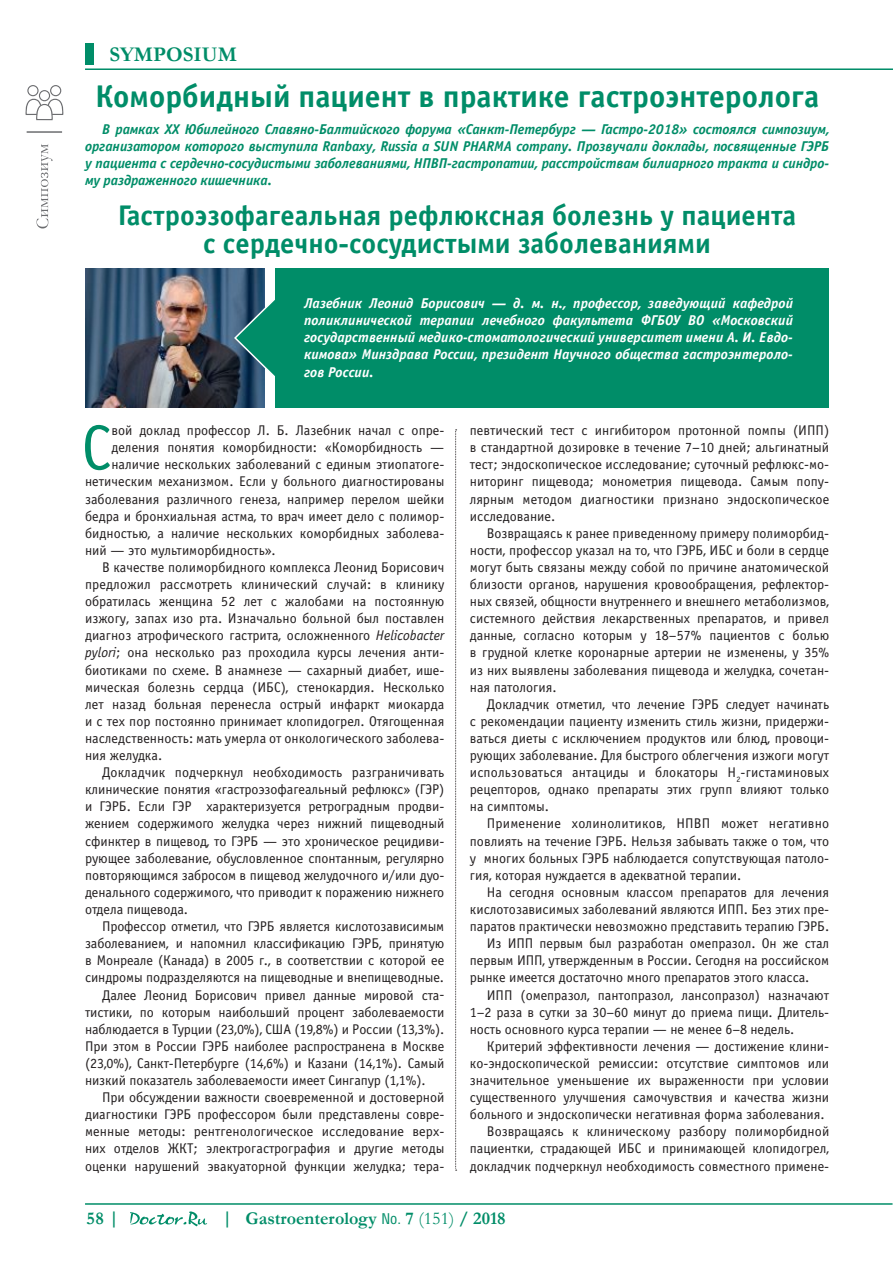
<style>
.page{position:relative;width:893px;height:1263px;background:#fff}
.page>*{position:absolute;margin:0;border:0;box-sizing:border-box;transform-origin:0 0}
.t1{font:63.6px "Officina Sans C";color:#008d68}
.t2{font:700 31.5px "Officina Sans";color:#008d68}
.t3{font:700 28.5px/28.5px "Officina Sans";color:#008d68;text-align:center}
.t4{font:700 21px "Garamond";color:#008d68}
.t5{font:700 18px "Garamond";color:#008d68}
.t6{font:italic 700 14.25px/17.2px "Officina Sans C";letter-spacing:-.01em;color:#008d68;text-align:justify}
.t7{font:italic 700 14.25px/17.2px "Officina Sans C";color:#fff;text-align:justify}
.t8{font:14.1px/17.1px "Officina Sans C";color:#231f20;text-align:justify}
.s1{font-style:italic}
.s2{font-family:"Helios Cond";font-weight:400;font-size:15px}
.s3{font-weight:400}
</style>
<div class="page">
<div style="left:85px;top:43px;width:9px;height:21px;background:#008d68"></div>
<hr style="left:85px;top:68px;width:808px;height:2px;background:#008d68">
<hr style="left:85px;top:1203px;width:807px;height:2px;background:#008d68">
<svg style="left:130px;top:1211px;width:77px;height:16px"></svg>
<img style="left:85px;top:269px;width:179px;height:139px">
<svg style="left:233px;top:291px;width:43px;height:92px"></svg>
<div style="left:276px;top:269px;width:553px;height:139px;background:#008d68"></div>
<svg style="left:37px;top:144px;width:16px;height:84px"></svg>
<hr style="left:27px;top:131px;width:35px;height:2px;background:#6c6d70">
<svg style="left:25px;top:85px;width:39px;height:35px"></svg>
<svg style="left:455px;top:429px;width:2px;height:742px"></svg>
<h3 class="t4" style="left:109px;top:40px;width:129px">SYMPOSIUM</h3>
<h2 class="t2" style="left:95px;top:78px;width:725px">Коморбидный пациент в практике гастроэнтеролога</h2>
<p class="t6" style="left:85px;top:120px;width:746px;text-indent:17px">В рамках XX Юбилейного Славяно-Балтийского форума «Санкт-Петербург — Гастро-2018» состоялся симпозиум, организатором которого выступила Ranbaxy, Russia a SUN PHARMA company. Прозвучали доклады, посвященные ГЭРБ у пациента с сердечно-сосудистыми заболеваниями, НПВП-гастропатии, расстройствам билиарного тракта и синдро&shy;му раздраженного кишечника.</p>
<h3 class="t3" style="left:118px;top:201px;width:680px">Гастроэзофагеальная рефлюксная болезнь у пациента с сердечно-сосудистыми заболеваниями</h3>
<p class="t7" style="left:304px;top:294px;width:490px">Лазебник Леонид Борисович — д. м. н., профессор, заведующий кафедрой поликлинической терапии лечебного факультета ФГБОУ ВО «Московский государственный медико-стоматологический университет имени А. И. Евдо&shy;кимова» Минздрава России, президент Научного общества гастроэнтероло&shy;гов России.</p>
<h1 class="t1" style="left:82px;top:413px;width:31px">С</h1>
<p class="t8" style="left:111px;top:422px;width:334px">вой доклад профессор Л. Б. Лазебник начал с опре-</p>
<p class="t8" style="left:111px;top:439px;width:334px">деления понятия коморбидности: «Коморбидность —</p>
<p class="t8" style="left:111px;top:456px;width:334px">наличие нескольких заболеваний с единым этиопатоге-</p>
<p class="t8" style="left:85px;top:473px;width:361px">нетическим механизмом. Если у больного диагностированы</p>
<p class="t8" style="left:85px;top:490px;width:361px">заболевания различного генеза, например перелом шейки</p>
<p class="t8" style="left:85px;top:508px;width:361px">бедра и бронхиальная астма, то врач имеет дело с полимор-</p>
<p class="t8" style="left:85px;top:525px;width:361px">бидностью, а наличие нескольких коморбидных заболева-</p>
<p class="t8" style="left:85px;top:542px;width:192px">ний — это мультиморбидность».</p>
<p class="t8" style="left:102px;top:559px;width:344px">В качестве полиморбидного комплекса Леонид Борисович</p>
<p class="t8" style="left:85px;top:576px;width:361px">предложил рассмотреть клинический случай: в клинику</p>
<p class="t8" style="left:85px;top:593px;width:361px">обратилась женщина 52 лет с жалобами на постоянную</p>
<p class="t8" style="left:85px;top:610px;width:361px">изжогу, запах изо рта. Изначально больной был поставлен</p>
<p class="t8" style="left:85px;top:627px;width:361px">диагноз атрофического гастрита, осложненного <span class="s1">Helicobacter</span></p>
<p class="t8" style="left:85px;top:644px;width:361px"><span class="s1">pylori</span>; она несколько раз проходила курсы лечения анти-</p>
<p class="t8" style="left:85px;top:661px;width:361px">биотиками по схеме. В анамнезе — сахарный диабет, ише-</p>
<p class="t8" style="left:85px;top:679px;width:361px">мическая болезнь сердца (ИБС), стенокардия. Несколько</p>
<p class="t8" style="left:85px;top:696px;width:361px">лет назад больная перенесла острый инфаркт миокарда</p>
<p class="t8" style="left:85px;top:713px;width:361px">и с тех пор постоянно принимает клопидогрел. Отягощенная</p>
<p class="t8" style="left:85px;top:730px;width:361px">наследственность: мать умерла от онкологического заболева-</p>
<p class="t8" style="left:85px;top:747px;width:79px">ния желудка.</p>
<p class="t8" style="left:102px;top:764px;width:344px">Докладчик подчеркнул необходимость разграничивать</p>
<p class="t8" style="left:85px;top:781px;width:361px">клинические понятия «гастроэзофагеальный рефлюкс» (ГЭР)</p>
<p class="t8" style="left:85px;top:798px;width:361px">и ГЭРБ. Если ГЭР характеризуется ретроградным продви-</p>
<p class="t8" style="left:85px;top:815px;width:361px">жением содержимого желудка через нижний пищеводный</p>
<p class="t8" style="left:85px;top:832px;width:361px">сфинктер в пищевод, то ГЭРБ — это хроническое рецидиви-</p>
<p class="t8" style="left:85px;top:850px;width:361px">рующее заболевание, обусловленное спонтанным, регулярно</p>
<p class="t8" style="left:85px;top:867px;width:361px">повторяющимся забросом в пищевод желудочного и/или дуо-</p>
<p class="t8" style="left:85px;top:884px;width:361px">денального содержимого, что приводит к поражению нижнего</p>
<p class="t8" style="left:85px;top:901px;width:104px">отдела пищевода.</p>
<p class="t8" style="left:102px;top:918px;width:344px">Профессор отметил, что ГЭРБ является кислотозависимым</p>
<p class="t8" style="left:85px;top:935px;width:361px">заболеванием, и напомнил классификацию ГЭРБ, принятую</p>
<p class="t8" style="left:85px;top:952px;width:361px">в Монреале (Канада) в 2005 г., в соответствии с которой ее</p>
<p class="t8" style="left:85px;top:969px;width:360px">синдромы подразделяются на пищеводные и внепищеводные.</p>
<p class="t8" style="left:102px;top:986px;width:344px">Далее Леонид Борисович привел данные мировой ста-</p>
<p class="t8" style="left:85px;top:1003px;width:361px">тистики, по которым наибольший процент заболеваемости</p>
<p class="t8" style="left:85px;top:1021px;width:361px">наблюдается в Турции (23,0%), США (19,8%) и России (13,3%).</p>
<p class="t8" style="left:85px;top:1038px;width:361px">При этом в России ГЭРБ наиболее распространена в Москве</p>
<p class="t8" style="left:85px;top:1055px;width:361px">(23,0%), Санкт-Петербурге (14,6%) и Казани (14,1%). Самый</p>
<p class="t8" style="left:85px;top:1072px;width:342px">низкий показатель заболеваемости имеет Сингапур (1,1%).</p>
<p class="t8" style="left:102px;top:1089px;width:344px">При обсуждении важности своевременной и достоверной</p>
<p class="t8" style="left:85px;top:1106px;width:361px">диагностики ГЭРБ профессором были представлены совре-</p>
<p class="t8" style="left:85px;top:1123px;width:361px">менные методы: рентгенологическое исследование верх-</p>
<p class="t8" style="left:85px;top:1140px;width:361px">них отделов ЖКТ; электрогастрография и другие методы</p>
<p class="t8" style="left:85px;top:1157px;width:361px">оценки нарушений эвакуаторной функции желудка; тера-</p>
<p class="t8" style="left:470px;top:422px;width:361px">певтический тест с ингибитором протонной помпы (ИПП) в стандартной дозировке в течение 7–10 дней; альгинатный тест; эндоскопическое исследование; суточный рефлюкс-мо&shy;ниторинг пищевода; монометрия пищевода. Самым попу&shy;лярным методом диагностики признано эндоскопическое исследование.</p>
<p class="t8" style="left:470px;top:525px;width:361px;text-indent:17px">Возвращаясь к ранее приведенному примеру полиморбид&shy;ности, профессор указал на то, что ГЭРБ, ИБС и боли в сердце могут быть связаны между собой по причине анатомической близости органов, нарушения кровообращения, рефлектор&shy;ных связей, общности внутреннего и внешнего метаболизмов, системного действия лекарственных препаратов, и привел данные, согласно которым у 18–57% пациентов с болью в грудной клетке коронарные артерии не изменены, у 35% из них выявлены заболевания пищевода и желудка, сочетан&shy;ная патология.</p>
<p class="t8" style="left:470px;top:696px;width:361px;text-indent:17px">Докладчик отметил, что лечение ГЭРБ следует начинать с рекомендации пациенту изменить стиль жизни, придержи&shy;ваться диеты с исключением продуктов или блюд, провоци&shy;рующих заболевание. Для быстрого облегчения изжоги могут использоваться антациды и блокаторы Н<sub>2</sub>-гистаминовых рецепторов, однако препараты этих групп влияют только на симптомы.</p>
<p class="t8" style="left:470px;top:815px;width:361px;text-indent:17px">Применение холинолитиков, НПВП может негативно повлиять на течение ГЭРБ. Нельзя забывать также о том, что у многих больных ГЭРБ наблюдается сопутствующая патоло&shy;гия, которая нуждается в адекватной терапии.</p>
<p class="t8" style="left:487px;top:884px;width:344px">На сегодня основным классом препаратов для лечения</p>
<p class="t8" style="left:470px;top:901px;width:361px">кислотозависимых заболеваний являются ИПП. Без этих пре-</p>
<p class="t8" style="left:470px;top:918px;width:361px">паратов практически невозможно представить терапию ГЭРБ.</p>
<p class="t8" style="left:487px;top:935px;width:344px">Из ИПП первым был разработан омепразол. Он же стал</p>
<p class="t8" style="left:470px;top:952px;width:361px">первым ИПП, утвержденным в России. Сегодня на российском</p>
<p class="t8" style="left:470px;top:969px;width:341px">рынке имеется достаточно много препаратов этого класса.</p>
<p class="t8" style="left:487px;top:986px;width:344px">ИПП (омепразол, пантопразол, лансопразол) назначают</p>
<p class="t8" style="left:470px;top:1003px;width:359px">1–2 раза в сутки за 30–60 минут до приема пищи. Длитель-</p>
<p class="t8" style="left:470px;top:1021px;width:326px">ность основного курса терапии — не менее 6–8 недель.</p>
<p class="t8" style="left:487px;top:1038px;width:344px">Критерий эффективности лечения — достижение клини-</p>
<p class="t8" style="left:470px;top:1055px;width:361px">ко-эндоскопической ремиссии: отсутствие симптомов или</p>
<p class="t8" style="left:470px;top:1072px;width:361px">значительное уменьшение их выраженности при условии</p>
<p class="t8" style="left:470px;top:1089px;width:361px">существенного улучшения самочувствия и качества жизни</p>
<p class="t8" style="left:470px;top:1106px;width:356px">больного и эндоскопически негативная форма заболевания.</p>
<p class="t8" style="left:487px;top:1123px;width:344px">Возвращаясь к клиническому разбору полиморбидной</p>
<p class="t8" style="left:470px;top:1140px;width:361px">пациентки, страдающей ИБС и принимающей клопидогрел,</p>
<p class="t8" style="left:470px;top:1157px;width:361px">докладчик подчеркнул необходимость совместного примене-</p>
<p class="t5" style="left:86px;top:1206px;width:34px">58 |</p>
<p class="t5" style="left:222px;top:1206px;width:285px">| Gastroenterology <span class="s2">No.</span> 7 <span class="s3">(151)</span> / 2018</p>
</div>
